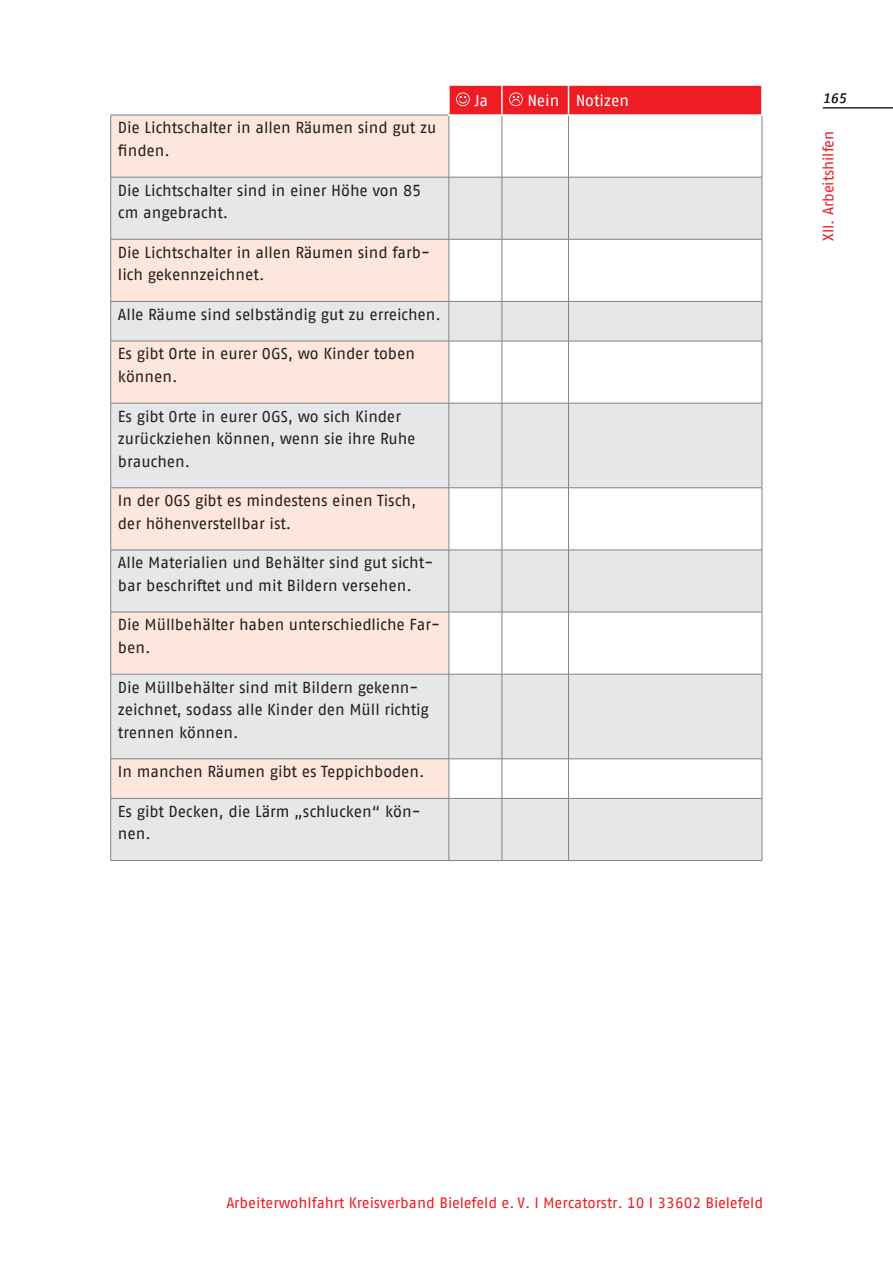
<style>
.page{position:relative;width:893px;height:1263px;background:#fff}
.page>*{position:absolute;margin:0;border:0;box-sizing:border-box;transform-origin:0 0}
.t1{font:15.9px/22.5px "AWO Fago Office";color:#231f20}
.t2{font:15.9px "AWO Fago Office";color:#fff}
.t3{font:15px "AWO Fago Office";color:#ee1d23}
.t4{font:italic 13.5px "AWO Fago Office";color:#231f20}
</style>
<div class="page">
<hr style="left:823px;top:108px;width:70px;height:1px;background:#231f20">
<div style="left:111px;top:116px;width:338px;height:61px;background:#fde7dc"></div>
<svg style="left:111px;top:178px;width:651px;height:682px;background:#eae5e4"></svg>
<hr style="left:502px;top:116px;width:1px;height:61px;background:#808285">
<hr style="left:568px;top:116px;width:1px;height:61px;background:#808285">
<hr style="left:502px;top:177px;width:1px;height:62px;background:#808285">
<hr style="left:568px;top:177px;width:1px;height:62px;background:#808285">
<hr style="left:502px;top:239px;width:1px;height:62px;background:#808285">
<hr style="left:568px;top:239px;width:1px;height:62px;background:#808285">
<hr style="left:502px;top:302px;width:1px;height:39px;background:#808285">
<hr style="left:568px;top:302px;width:1px;height:39px;background:#808285">
<hr style="left:502px;top:341px;width:1px;height:62px;background:#808285">
<hr style="left:568px;top:341px;width:1px;height:62px;background:#808285">
<hr style="left:502px;top:403px;width:1px;height:85px;background:#808285">
<hr style="left:568px;top:403px;width:1px;height:85px;background:#808285">
<hr style="left:502px;top:488px;width:1px;height:62px;background:#808285">
<hr style="left:568px;top:488px;width:1px;height:62px;background:#808285">
<hr style="left:502px;top:550px;width:1px;height:62px;background:#808285">
<hr style="left:568px;top:550px;width:1px;height:62px;background:#808285">
<hr style="left:502px;top:612px;width:1px;height:62px;background:#808285">
<hr style="left:568px;top:612px;width:1px;height:62px;background:#808285">
<hr style="left:502px;top:674px;width:1px;height:85px;background:#808285">
<hr style="left:568px;top:674px;width:1px;height:85px;background:#808285">
<hr style="left:502px;top:759px;width:1px;height:39px;background:#808285">
<hr style="left:568px;top:759px;width:1px;height:39px;background:#808285">
<hr style="left:502px;top:799px;width:1px;height:61px;background:#808285">
<hr style="left:568px;top:799px;width:1px;height:61px;background:#808285">
<hr style="left:762px;top:116px;width:1px;height:61px;background:#808285">
<hr style="left:762px;top:239px;width:1px;height:62px;background:#808285">
<hr style="left:762px;top:341px;width:1px;height:62px;background:#808285">
<hr style="left:762px;top:488px;width:1px;height:62px;background:#808285">
<hr style="left:762px;top:612px;width:1px;height:62px;background:#808285">
<hr style="left:762px;top:759px;width:1px;height:39px;background:#808285">
<hr style="left:449px;top:302px;width:1px;height:39px;background:#808285">
<hr style="left:110px;top:341px;width:1px;height:62px;background:#808285">
<hr style="left:449px;top:341px;width:1px;height:62px;background:#808285">
<hr style="left:449px;top:403px;width:1px;height:85px;background:#808285">
<hr style="left:110px;top:488px;width:1px;height:62px;background:#808285">
<hr style="left:449px;top:488px;width:1px;height:62px;background:#808285">
<hr style="left:449px;top:550px;width:1px;height:62px;background:#808285">
<hr style="left:110px;top:612px;width:1px;height:62px;background:#808285">
<hr style="left:449px;top:612px;width:1px;height:62px;background:#808285">
<hr style="left:449px;top:674px;width:1px;height:85px;background:#808285">
<hr style="left:110px;top:759px;width:1px;height:39px;background:#808285">
<hr style="left:449px;top:759px;width:1px;height:39px;background:#808285">
<hr style="left:449px;top:799px;width:1px;height:61px;background:#808285">
<hr style="left:110px;top:115px;width:1px;height:62px;background:#808285">
<hr style="left:449px;top:116px;width:1px;height:61px;background:#808285">
<hr style="left:449px;top:177px;width:1px;height:62px;background:#808285">
<hr style="left:110px;top:239px;width:1px;height:62px;background:#808285">
<hr style="left:449px;top:239px;width:1px;height:62px;background:#808285">
<hr style="left:111px;top:177px;width:338px;height:1px;background:#808285">
<hr style="left:110px;top:177px;width:1px;height:62px;background:#808285">
<hr style="left:449px;top:177px;width:53px;height:1px;background:#808285">
<hr style="left:502px;top:177px;width:66px;height:1px;background:#808285">
<hr style="left:568px;top:177px;width:194px;height:1px;background:#808285">
<hr style="left:762px;top:177px;width:1px;height:62px;background:#808285">
<hr style="left:111px;top:239px;width:338px;height:1px;background:#808285">
<hr style="left:449px;top:239px;width:53px;height:1px;background:#808285">
<hr style="left:502px;top:239px;width:66px;height:1px;background:#808285">
<hr style="left:568px;top:239px;width:194px;height:1px;background:#808285">
<hr style="left:111px;top:301px;width:338px;height:1px;background:#808285">
<hr style="left:110px;top:302px;width:1px;height:39px;background:#808285">
<hr style="left:449px;top:301px;width:53px;height:1px;background:#808285">
<hr style="left:502px;top:301px;width:66px;height:1px;background:#808285">
<hr style="left:568px;top:301px;width:194px;height:1px;background:#808285">
<hr style="left:762px;top:302px;width:1px;height:39px;background:#808285">
<hr style="left:111px;top:341px;width:338px;height:1px;background:#808285">
<hr style="left:449px;top:341px;width:53px;height:1px;background:#808285">
<hr style="left:502px;top:341px;width:66px;height:1px;background:#808285">
<hr style="left:568px;top:341px;width:194px;height:1px;background:#808285">
<hr style="left:111px;top:403px;width:338px;height:1px;background:#808285">
<hr style="left:110px;top:403px;width:1px;height:85px;background:#808285">
<hr style="left:449px;top:403px;width:53px;height:1px;background:#808285">
<hr style="left:502px;top:403px;width:66px;height:1px;background:#808285">
<hr style="left:568px;top:403px;width:194px;height:1px;background:#808285">
<hr style="left:762px;top:403px;width:1px;height:85px;background:#808285">
<hr style="left:111px;top:487px;width:338px;height:1px;background:#808285">
<hr style="left:449px;top:487px;width:53px;height:1px;background:#808285">
<hr style="left:502px;top:487px;width:66px;height:1px;background:#808285">
<hr style="left:568px;top:487px;width:194px;height:1px;background:#808285">
<hr style="left:111px;top:550px;width:338px;height:1px;background:#808285">
<hr style="left:110px;top:550px;width:1px;height:62px;background:#808285">
<hr style="left:449px;top:550px;width:53px;height:1px;background:#808285">
<hr style="left:502px;top:550px;width:66px;height:1px;background:#808285">
<hr style="left:568px;top:550px;width:194px;height:1px;background:#808285">
<hr style="left:762px;top:550px;width:1px;height:62px;background:#808285">
<hr style="left:111px;top:612px;width:338px;height:1px;background:#808285">
<hr style="left:449px;top:612px;width:53px;height:1px;background:#808285">
<hr style="left:502px;top:612px;width:66px;height:1px;background:#808285">
<hr style="left:568px;top:612px;width:194px;height:1px;background:#808285">
<hr style="left:111px;top:674px;width:338px;height:1px;background:#808285">
<hr style="left:110px;top:674px;width:1px;height:85px;background:#808285">
<hr style="left:449px;top:674px;width:53px;height:1px;background:#808285">
<hr style="left:502px;top:674px;width:66px;height:1px;background:#808285">
<hr style="left:568px;top:674px;width:194px;height:1px;background:#808285">
<hr style="left:762px;top:674px;width:1px;height:85px;background:#808285">
<hr style="left:111px;top:758px;width:338px;height:1px;background:#808285">
<hr style="left:449px;top:758px;width:53px;height:1px;background:#808285">
<hr style="left:502px;top:758px;width:66px;height:1px;background:#808285">
<hr style="left:568px;top:758px;width:194px;height:1px;background:#808285">
<hr style="left:111px;top:798px;width:338px;height:1px;background:#808285">
<hr style="left:110px;top:799px;width:1px;height:61px;background:#808285">
<hr style="left:449px;top:798px;width:53px;height:1px;background:#808285">
<hr style="left:502px;top:798px;width:66px;height:1px;background:#808285">
<hr style="left:568px;top:798px;width:194px;height:1px;background:#808285">
<hr style="left:762px;top:799px;width:1px;height:61px;background:#808285">
<hr style="left:111px;top:860px;width:338px;height:1px;background:#808285">
<hr style="left:449px;top:860px;width:53px;height:1px;background:#808285">
<hr style="left:502px;top:860px;width:66px;height:1px;background:#808285">
<hr style="left:568px;top:860px;width:194px;height:1px;background:#808285">
<hr style="left:111px;top:115px;width:337px;height:1px;background:#808285">
<svg style="left:449px;top:85px;width:313px;height:30px;background:#ef2d33"></svg>
<p class="t1" style="left:118px;top:116px;width:320px">Die Lichtschalter in allen Räumen sind gut zu finden.</p>
<p class="t1" style="left:118px;top:179px;width:305px">Die Lichtschalter sind in einer Höhe von 85 cm angebracht.</p>
<p class="t1" style="left:118px;top:241px;width:314px">Die Lichtschalter in allen Räumen sind farb&shy;lich gekennzeichnet.</p>
<p class="t1" style="left:118px;top:303px;width:325px">Alle Räume sind selbständig gut zu erreichen.</p>
<p class="t1" style="left:118px;top:342px;width:299px">Es gibt Orte in eurer OGS, wo Kinder toben können.</p>
<p class="t1" style="left:118px;top:405px;width:299px">Es gibt Orte in eurer OGS, wo sich Kinder zurückziehen können, wenn sie ihre Ruhe brauchen.</p>
<p class="t1" style="left:118px;top:489px;width:300px">In der OGS gibt es mindestens einen Tisch, der höhenverstellbar ist.</p>
<p class="t1" style="left:118px;top:551px;width:317px">Alle Materialien und Behälter sind gut sicht&shy;bar beschriftet und mit Bildern versehen.</p>
<p class="t1" style="left:118px;top:613px;width:324px">Die Müllbehälter haben unterschiedliche Far&shy;ben.</p>
<p class="t1" style="left:118px;top:676px;width:312px">Die Müllbehälter sind mit Bildern gekenn&shy;zeichnet, sodass alle Kinder den Müll richtig trennen können.</p>
<p class="t1" style="left:118px;top:760px;width:308px">In manchen Räumen gibt es Teppichboden.</p>
<p class="t1" style="left:118px;top:800px;width:304px">Es gibt Decken, die Lärm „schlucken“ kön&shy;nen.</p>
<p class="t2" style="left:474px;top:91px;width:15px">Ja</p>
<p class="t2" style="left:527px;top:91px;width:103px">Nein Notizen</p>
<p class="t4" style="left:823px;top:91px;width:25px">165</p>
<p class="t3" style="left:820px;top:241px;width:112px;rotate:-90deg">XII. Arbeitshilfen</p>
<p class="t3" style="left:226px;top:1195px;width:538px">Arbeiterwohlfahrt Kreisverband Bielefeld e. V. I Mercatorstr. 10 I 33602 Bielefeld</p>
</div>
